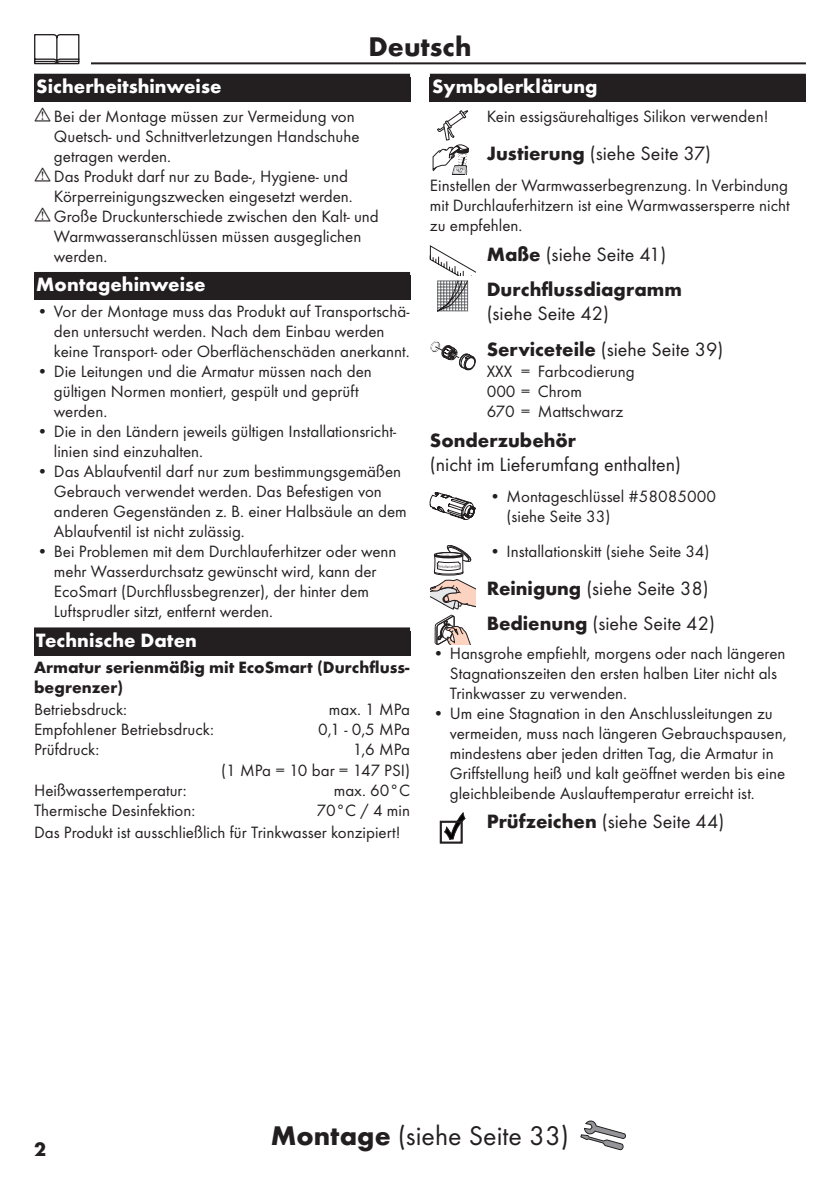
<style>
.page{position:relative;width:840px;height:1191px;background:#fff}
.page>*{position:absolute;margin:0;border:0;box-sizing:border-box;transform-origin:0 0}
.Montage_mit_Symbol_DE{font:28px "Futura TOT Boo";color:#231f20}
.Sprache_Rahmenwechsel_DE{font:700 28px "Futura TOT";color:#231f20}
.Ueberschrift_Grafik_DE{font:20px "Futura TOT Boo";color:#231f20}
.Ueberschrift_Grafik__folgeText_DE{font:20px "Futura TOT Boo";color:#231f20}
.Ueberschrift_DE{font:700 20px "Futura TOT";color:#fff}
.Ueberschrift_nach_Grafik_DE{font:20px/24px "Futura TOT Boo";color:#231f20}
.Ueberschrift_Grafik_DE-2{font:700 20px/24px "Futura TOT";color:#231f20}
.Ueberschrift_o_Absatz_Grafik_DE{font:20px "Futura TOT Boo";color:#231f20}
.Ueberschrift___DE{font:700 20px "Futura TOT";color:#fff}
.Normaltext_nach_Grafik_DE{font:17px/20px "Futura TOT Boo";color:#231f20}
.Techn__Daten_DE{font:17px/20px "Futura TOT Boo";color:#231f20;text-align:right}
.Normaltext_DE{font:17px "Futura TOT Boo";color:#231f20}
.Hinweis_DE{font:700 17px/20px "Futura TOT";color:#231f20}
.Farbe_DE{font:17px/20px "Futura TOT Boo";color:#231f20}
.Normaltext_Grafik_DE{font:17px "Futura TOT Boo";color:#231f20}
.s1{font-family:"Futura TOT";font-weight:700}
.s2{font-family:"Futura TOT Boo";font-weight:400}
</style>
<div class="page">
<hr style="left:34px;top:62px;width:771px;height:2px;background:#231f20">
<div style="left:23px;top:34px;width:68px;height:34px;background:#fff"></div>
<svg style="left:34px;top:34px;width:45px;height:30px"></svg>
<svg style="left:580px;top:1120px;width:45px;height:30px"></svg>
<div style="left:34px;top:74px;width:376px;height:28px;background:#231f20"></div>
<div style="left:34px;top:272px;width:376px;height:28px;background:#231f20"></div>
<div style="left:34px;top:627px;width:376px;height:28px;background:#231f20"></div>
<div style="left:429px;top:74px;width:376px;height:28px;background:#231f20"></div>
<svg style="left:432px;top:110px;width:36px;height:65px"></svg>
<svg style="left:429px;top:245px;width:46px;height:66px"></svg>
<svg style="left:430px;top:340px;width:45px;height:30px"></svg>
<svg style="left:429px;top:492px;width:46px;height:28px"></svg>
<svg style="left:430px;top:545px;width:45px;height:64px"></svg>
<svg style="left:434px;top:615px;width:36px;height:30px"></svg>
<svg style="left:440px;top:813px;width:25px;height:30px"></svg>
<p class="Sprache_Rahmenwechsel_DE" style="left:368px;top:29px;width:104px">Deutsch</p>
<p class="Ueberschrift___DE" style="left:36px;top:74px;width:186px">Sicherheitshinweise</p>
<p class="Normaltext_nach_Grafik_DE" style="left:54px;top:106px;width:307px">Bei der Montage müssen zur Vermeidung von<br>Quetsch- und Schnittverletzungen Handschuhe getragen werden.</p>
<p class="Normaltext_nach_Grafik_DE" style="left:54px;top:166px;width:300px">Das Produkt darf nur zu Bade-, Hygiene- und<br>Körperreinigungszwecken eingesetzt werden.</p>
<p class="Normaltext_nach_Grafik_DE" style="left:54px;top:206px;width:326px">Große Druckunterschiede zwischen den Kalt- und<br>Warmwasseranschlüssen müssen ausgeglichen werden.</p>
<p class="Ueberschrift_DE" style="left:36px;top:272px;width:171px">Montagehinweise</p>
<p class="Normaltext_nach_Grafik_DE" style="left:54px;top:301px;width:357px;text-indent:-17px">• Vor der Montage muss das Produkt auf Transportschä&shy;den untersucht werden. Nach dem Einbau werden keine Transport- oder Oberflächenschäden anerkannt.</p>
<p class="Normaltext_nach_Grafik_DE" style="left:54px;top:361px;width:319px;text-indent:-17px">• Die Leitungen und die Armatur müssen nach den gültigen Normen montiert, gespült und geprüft werden.</p>
<p class="Normaltext_nach_Grafik_DE" style="left:54px;top:421px;width:343px;text-indent:-17px">• Die in den Ländern jeweils gültigen Installationsricht&shy;linien sind einzuhalten.</p>
<p class="Normaltext_nach_Grafik_DE" style="left:54px;top:461px;width:354px;text-indent:-17px">• Das Ablaufventil darf nur zum bestimmungsgemäßen Gebrauch verwendet werden. Das Befestigen von anderen Gegenständen z. B. einer Halbsäule an dem Ablaufventil ist nicht zulässig.</p>
<p class="Normaltext_nach_Grafik_DE" style="left:54px;top:541px;width:344px;text-indent:-17px">• Bei Problemen mit dem Durchlauferhitzer oder wenn mehr Wasserdurchsatz gewünscht wird, kann der EcoSmart (Durchflussbegrenzer), der hinter dem Luftsprudler sitzt, entfernt werden.</p>
<p class="Ueberschrift_DE" style="left:36px;top:628px;width:162px">Technische Daten</p>
<p class="Hinweis_DE" style="left:34px;top:656px;width:376px">Armatur serienmäßig mit EcoSmart (Durchfluss&shy;begrenzer)</p>
<p class="Techn__Daten_DE" style="left:34px;top:699px;width:95px">Betriebsdruck:</p>
<p class="Techn__Daten_DE" style="left:329px;top:699px;width:83px">max. 1 MPa</p>
<p class="Techn__Daten_DE" style="left:34px;top:719px;width:181px">Empfohlener Betriebsdruck:</p>
<p class="Techn__Daten_DE" style="left:318px;top:719px;width:93px">0,1 - 0,5 MPa</p>
<p class="Techn__Daten_DE" style="left:34px;top:739px;width:67px">Prüfdruck:</p>
<p class="Techn__Daten_DE" style="left:221px;top:739px;width:190px">1,6 MPa<br>(1 MPa = 10 bar = 147 PSI)</p>
<p class="Techn__Daten_DE" style="left:34px;top:779px;width:154px">Heißwassertemperatur:</p>
<p class="Techn__Daten_DE" style="left:333px;top:779px;width:78px">max. 60°C</p>
<p class="Techn__Daten_DE" style="left:34px;top:799px;width:163px">Thermische Desinfektion:</p>
<p class="Techn__Daten_DE" style="left:316px;top:799px;width:95px">70°C / 4 min</p>
<p class="Normaltext_DE" style="left:34px;top:822px;width:368px">Das Produkt ist ausschließlich für Trinkwasser konzipiert!</p>
<p class="Ueberschrift_DE" style="left:432px;top:74px;width:167px">Symbolerklärung</p>
<p class="Normaltext_Grafik_DE" style="left:486px;top:106px;width:283px">Kein essigsäurehaltiges Silikon verwenden!</p>
<p class="Ueberschrift_Grafik__folgeText_DE" style="left:486px;top:141px;width:226px"><span class="s1">Justierung</span> (siehe Seite 37)</p>
<p class="Normaltext_nach_Grafik_DE" style="left:429px;top:175px;width:361px;text-align:justify">Einstellen der Warmwasserbegrenzung. In Verbindung mit Durchlauferhitzern ist eine Warmwassersperre nicht zu empfehlen.</p>
<p class="Ueberschrift_Grafik_DE" style="left:486px;top:242px;width:181px"><span class="s1">Maße</span> (siehe Seite 41)</p>
<p class="Ueberschrift_Grafik_DE-2" style="left:486px;top:277px;width:197px">Durchflussdiagramm <span class="s2">(siehe Seite 42)</span></p>
<p class="Ueberschrift_o_Absatz_Grafik_DE" style="left:486px;top:337px;width:238px"><span class="s1">Serviceteile</span> (siehe Seite 39)</p>
<p class="Farbe_DE" style="left:486px;top:361px;width:149px">XXX = Farbcodierung<br>000 = Chrom<br>670 = Mattschwarz</p>
<p class="Ueberschrift_nach_Grafik_DE" style="left:429px;top:428px;width:252px"><span class="s1">Sonderzubehör<br></span>(nicht im Lieferumfang enthalten)</p>
<p class="Normaltext_nach_Grafik_DE" style="left:506px;top:486px;width:211px;text-indent:-17px">• Montageschlüssel #58085000 (siehe Seite 33)</p>
<p class="Normaltext_nach_Grafik_DE" style="left:489px;top:541px;width:221px">• Installationskitt (siehe Seite 34)</p>
<p class="Ueberschrift_Grafik_DE" style="left:486px;top:576px;width:223px"><span class="s1">Reinigung</span> (siehe Seite 38)</p>
<p class="Ueberschrift_Grafik__folgeText_DE" style="left:486px;top:611px;width:229px"><span class="s1">Bedienung</span> (siehe Seite 42)</p>
<p class="Normaltext_nach_Grafik_DE" style="left:449px;top:643px;width:337px;text-indent:-17px">• Hansgrohe empfiehlt, morgens oder nach längeren<br>Stagnationszeiten den ersten halben Liter nicht als<br>Trinkwasser zu verwenden.</p>
<p class="Normaltext_nach_Grafik_DE" style="left:449px;top:703px;width:338px;text-indent:-17px">• Um eine Stagnation in den Anschlussleitungen zu vermeiden, muss nach längeren Gebrauchspausen, mindestens aber jeden dritten Tag, die Armatur in Griffstellung heiß und kalt geöffnet werden bis eine gleichbleibende Auslauftemperatur erreicht ist.</p>
<p class="Ueberschrift_Grafik_DE" style="left:486px;top:810px;width:239px"><span class="s1">Prüfzeichen</span> (siehe Seite 44)</p>
<p class="Ueberschrift_Grafik_DE-2" style="left:34px;top:1136px;width:13px">2</p>
<p class="Montage_mit_Symbol_DE" style="left:271px;top:1119px;width:299px"><span class="s1">Montage</span> (siehe Seite 33)</p>
</div>
